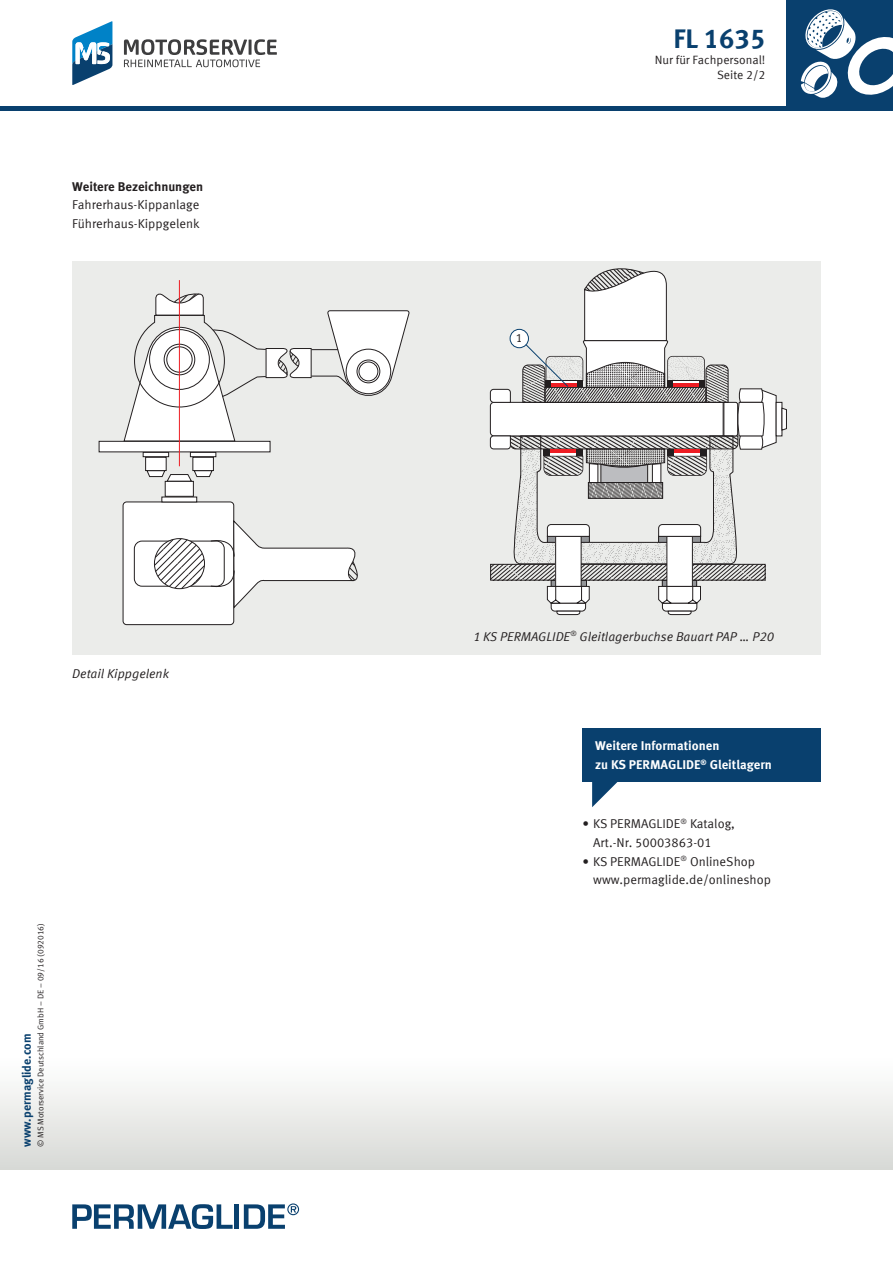
<style>
.page{position:relative;width:893px;height:1263px;background:#fff}
.page>*{position:absolute;margin:0;border:0;box-sizing:border-box;transform-origin:0 0}
.t1{font:700 27px "Meta Offc Pro";color:#09406e}
.t2{font:12.75px/18.8px "Meta Offc Pro Norm";color:#231f20}
.t3{font:12.75px "Meta Offc Pro Norm Ita";color:#231f20}
.t4{font:700 12.75px/18.8px "Meta Offc Pro";color:#fff}
.t5{font:700 12.75px "Meta Offc Pro";color:#231f20}
.t6{font:12px "Meta Offc Pro Norm";color:#231f20}
.t7{font:700 12px "Meta Offc Pro";color:#09406e}
.t8{font:8.25px "Meta Offc Pro Norm";color:#231f20}
</style>
<div class="page">
<div style="left:0;top:106px;width:893px;height:5px;background:#09406e"></div>
<div style="left:0;top:1054px;width:893px;height:115px;background:linear-gradient(to bottom,#fff,#d8d9d6)"></div>
<div style="left:787px;top:0;width:106px;height:106px;background:#09406e"></div>
<svg style="left:801px;top:9px;width:92px;height:89px"></svg>
<svg style="left:72px;top:1204px;width:161px;height:25px"></svg>
<div style="left:234px;top:1204px;width:5px;height:25px;background:#09406e"></div>
<svg style="left:244px;top:1203px;width:55px;height:26px"></svg>
<svg style="left:124px;top:39px;width:153px;height:28px"></svg>
<svg style="left:72px;top:21px;width:40px;height:64px"></svg>
<div style="left:72px;top:261px;width:366px;height:393px;background:#ebecea"></div>
<div style="left:123px;top:502px;width:111px;height:123px;background:#fff;border-radius:4px"></div>
<div style="left:123px;top:502px;width:111px;height:123px;border:1px solid #231f20;border-radius:4px"></div>
<div style="left:134px;top:541px;width:91px;height:45px;border:1px solid #231f20;border-radius:8px"></div>
<div style="left:162px;top:497px;width:35px;height:5px;background:#fff"></div>
<div style="left:165px;top:481px;width:28px;height:15px;background:#fff"></div>
<div style="left:165px;top:481px;width:29px;height:16px;border:1px solid #231f20"></div>
<div style="left:143px;top:452px;width:26px;height:5px;background:#fff"></div>
<div style="left:143px;top:452px;width:26px;height:5px;border:1px solid #231f20"></div>
<div style="left:146px;top:457px;width:20px;height:13px;background:#fff"></div>
<div style="left:145px;top:457px;width:22px;height:14px;border:1px solid #231f20"></div>
<div style="left:190px;top:452px;width:26px;height:5px;background:#fff"></div>
<div style="left:190px;top:452px;width:26px;height:5px;border:1px solid #231f20"></div>
<div style="left:193px;top:457px;width:20px;height:13px;background:#fff"></div>
<div style="left:192px;top:457px;width:22px;height:14px;border:1px solid #231f20"></div>
<svg style="left:146px;top:470px;width:67px;height:12px"></svg>
<svg style="left:210px;top:520px;width:148px;height:106px"></svg>
<svg style="left:154px;top:539px;width:50px;height:50px"></svg>
<div style="left:154px;top:538px;width:51px;height:51px;border:1px solid #231f20;border-radius:50%"></div>
<div style="left:99px;top:441px;width:171px;height:11px;background:#fff"></div>
<svg style="left:123px;top:292px;width:287px;height:150px"></svg>
<div style="left:428px;top:261px;width:393px;height:393px;background:#ebecea"></div>
<svg style="left:492px;top:566px;width:271px;height:12px"></svg>
<div style="left:490px;top:564px;width:275px;height:16px;border:1px solid #231f20"></div>
<svg style="left:553px;top:582px;width:32px;height:3px"></svg>
<div style="left:551px;top:580px;width:36px;height:7px;border:1px solid #231f20"></div>
<div style="left:662px;top:580px;width:35px;height:6px;background:#939598"></div>
<div style="left:662px;top:580px;width:35px;height:7px;border:1px solid #231f20"></div>
<div style="left:556px;top:536px;width:25px;height:50px;background:#fff"></div>
<div style="left:555px;top:536px;width:26px;height:51px;border:1px solid #231f20"></div>
<div style="left:667px;top:536px;width:25px;height:50px;background:#fff"></div>
<div style="left:666px;top:536px;width:27px;height:51px;border:1px solid #231f20"></div>
<svg style="left:658px;top:586px;width:43px;height:29px"></svg>
<svg style="left:547px;top:586px;width:43px;height:29px"></svg>
<svg style="left:490px;top:268px;width:297px;height:297px"></svg>
<div style="left:510px;top:329px;width:18px;height:19px;background:#fff;border-radius:50%"></div>
<div style="left:510px;top:329px;width:19px;height:19px;border:1px solid #09406e;border-radius:50%"></div>
<hr style="left:179px;top:280px;width:1px;height:186px;background:#ee1d23">
<div style="left:583px;top:728px;width:238px;height:54px;background:#09406e"></div>
<svg style="left:592px;top:782px;width:26px;height:25px"></svg>
<p class="t5" style="left:72px;top:176px;width:132px">Weitere Bezeichnungen</p>
<p class="t2" style="left:72px;top:195px;width:129px">Fahrerhaus-Kippanlage<br>Führerhaus-Kippgelenk</p>
<p class="t3" style="left:72px;top:664px;width:98px">Detail Kippgelenk</p>
<p class="t8" style="left:34px;top:1147px;width:225px;rotate:-90deg">© MS Motorservice Deutschland GmbH – DE – 09/16 (092016)</p>
<p class="t7" style="left:17px;top:1147px;width:115px;rotate:-90deg">www.permaglide.com</p>
<h1 class="t1" style="left:673px;top:18px;width:94px">FL 1635</h1>
<p class="t6" style="left:655px;top:51px;width:112px">Nur für Fachpersonal!</p>
<p class="t6" style="left:516px;top:329px;width:8px">1</p>
<p class="t6" style="left:717px;top:66px;width:50px">Seite 2/2</p>
<p class="t3" style="left:473px;top:627px;width:302px">1 KS PERMAGLIDE<sup>®</sup> Gleitlagerbuchse Bauart PAP … P20</p>
<p class="t4" style="left:595px;top:736px;width:178px">Weitere Informationen<br>zu KS PERMAGLIDE<sup>®</sup> Gleitlagern</p>
<p class="t2" style="left:593px;top:813px;width:143px;text-indent:-11px">• KS PERMAGLIDE<sup>®</sup> Katalog,<br>Art.-Nr. 50003863-01</p>
<p class="t2" style="left:593px;top:851px;width:179px;text-indent:-11px">• KS PERMAGLIDE<sup>®</sup> OnlineShop www.permaglide.de/onlineshop</p>
</div>
